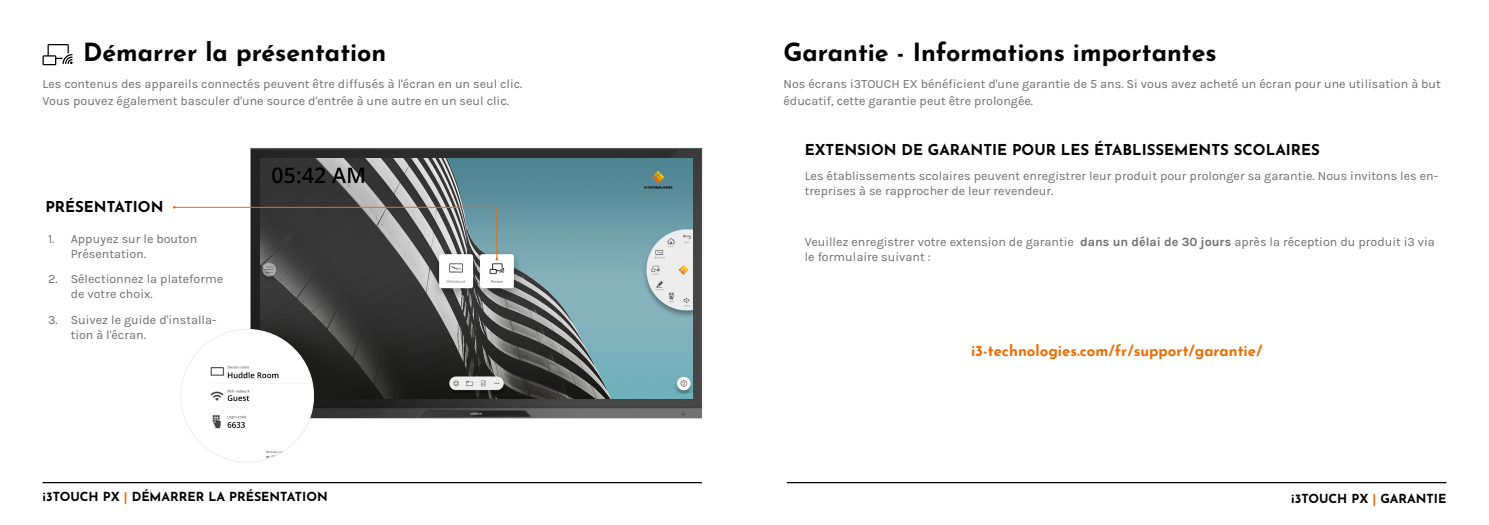
<style>
.page{position:relative;width:1489px;height:525px;background:#fff}
.page>*{position:absolute;margin:0;border:0;box-sizing:border-box;transform-origin:0 0}
.t1{font:700 25px "Josefin Sans";color:#000}
.t2{font:700 15px "Josefin Sans";color:#000}
.t3{font:700 15px "Josefin Sans";color:#ed6d05}
.t4{font:12.5px/15px "Karla";color:#706f6f}
.t5{font:700 12.5px "Josefin Sans";color:#000}
.t6{font:700 12.5px "Josefin Sans";color:#000}
.s1{font-style:inherit}
.s2{color:#ed6d05}
.s3{font-weight:700}
</style>
<div class="page">
<hr style="left:43px;top:481px;width:659px;height:2px;background:#000">
<hr style="left:786px;top:481px;width:660px;height:2px;background:#000">
<img style="left:250px;top:148px;width:453px;height:280px">
<img style="left:260px;top:159px;width:433px;height:239px">
<svg style="left:173px;top:206px;width:325px;height:54px"></svg>
<svg style="left:43px;top:44px;width:30px;height:21px"></svg>
<img style="left:181px;top:329px;width:132px;height:133px;border-radius:66px">
<h1 class="t1" style="left:83px;top:30px;width:305px">Démarrer la présentation</h1>
<p class="t4" style="left:43px;top:76px;width:481px;line-height:16.2px">Les contenus des appareils connectés peuvent être diffusés à l'écran en un seul clic.<br>Vous pouvez également basculer d'une source d'entrée à une autre en un seul clic.</p>
<p class="t2" style="left:45px;top:193px;width:120px">PRÉSENTATION</p>
<p class="t4" style="left:71px;top:231px;width:128px;text-indent:-22px">1. Appuyez sur le bouton<br>Présentation.</p>
<p class="t4" style="left:71px;top:271px;width:154px;text-indent:-22px">2. Sélectionnez la plateforme de votre choix.</p>
<p class="t4" style="left:71px;top:312px;width:147px;text-indent:-22px">3. Suivez le guide d'installa&shy;tion à l'écran.</p>
<p class="t5" style="left:43px;top:485px;width:286px"><span class="s1">i3TOUCH PX</span> <span class="s2">|</span> DÉMARRER LA PRÉSENTATION</p>
<h1 class="t1" style="left:783px;top:30px;width:435px">Garantie - Informations importantes</h1>
<p class="t4" style="left:783px;top:76px;width:658px;line-height:16.2px">Nos écrans i3TOUCH EX bénéficient d'une garantie de 5 ans. Si vous avez acheté un écran pour une utilisation à but éducatif, cette garantie peut être prolongée.</p>
<p class="t2" style="left:804px;top:136px;width:516px">EXTENSION DE GARANTIE POUR LES ÉTABLISSEMENTS SCOLAIRES</p>
<p class="t4" style="left:804px;top:168px;width:634px">Les établissements scolaires peuvent enregistrer leur produit pour prolonger sa garantie. Nous invitons les en&shy;treprises à se rapprocher de leur revendeur.</p>
<p class="t4" style="left:804px;top:235px;width:631px">Veuillez enregistrer votre extension de garantie <span class="s3">dans un délai de 30 jours</span> après la réception du produit i3 via le formulaire suivant :</p>
<p class="t3" style="left:970px;top:337px;width:293px">i3-technologies.com/fr/support/garantie/</p>
<p class="t6" style="left:1291px;top:487px;width:157px">i3TOUCH PX <span class="s2">|</span> <span class="s1">GARANTIE</span></p>
</div>
